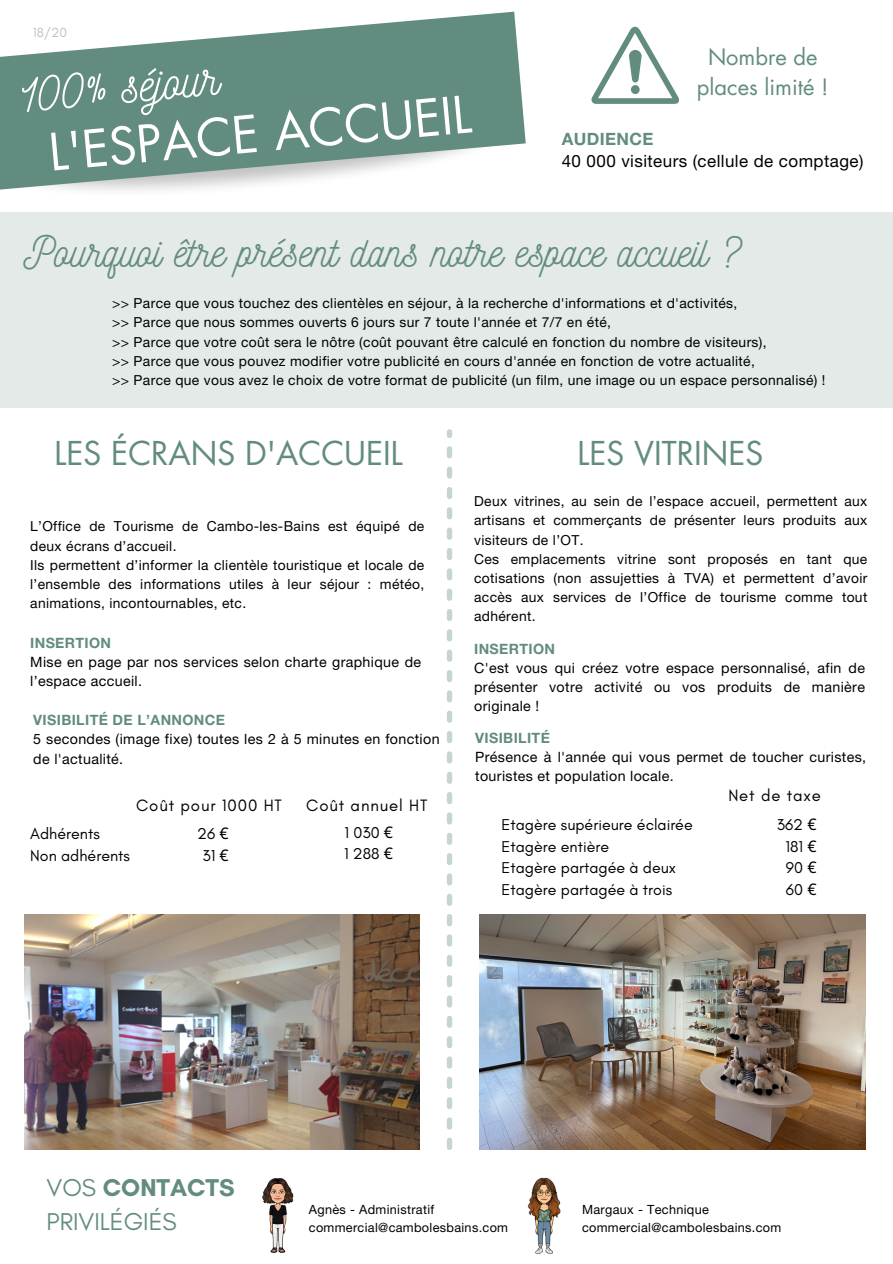
<style>
.page{position:relative;width:893px;height:1264px;background:#fff}
.page>*{position:absolute;margin:0;border:0;box-sizing:border-box;transform-origin:0 0}
.t1{font:49.95px "Futura Std";color:#fff}
.t2{font:48px "Nickainley";color:#fff}
.t3{font:42.15px "Nickainley";color:#638c80}
.t4{font:31.95px "Futura Std";color:#638c80}
.t5{font:24.75px/33.8px "Glacial Indifference";color:#638c80}
.t6{font:21.9px/30.3px "Futura Std";color:#638c80;text-align:center}
.t7{font:16.95px "Helvetica Neue LT Pro";letter-spacing:.025em;color:#000}
.t8{font:700 16.95px "Helvetica Neue LT Pro";letter-spacing:.025em;color:#638c80}
.t9{font:16.8px "Glacial Indifference";letter-spacing:.05em;color:#000}
.t10{font:16.65px "Glacial Indifference";letter-spacing:.05em;color:#000}
.t11{font:16.05px "Glacial Indifference";color:#000}
.t12{font:14.25px/19.2px "Helvetica Neue LT Pro";letter-spacing:.025em;color:#000}
.t13{font:700 14.25px "Helvetica Neue LT Pro";letter-spacing:.025em;color:#638c80}
.t14{font:13.8px/19.2px "Helvetica Neue LT Pro";letter-spacing:.025em;color:#000;text-align:justify}
.t15{font:13.5px "Glacial Indifference";color:#c0c0c0}
.t16{font:12.75px "Helvetica Neue LT Pro";letter-spacing:.025em;color:#000}
.s1{font-family:"Noto Sans"}
.s2{font-weight:700}
</style>
<div class="page">
<div style="left:0;top:213px;width:892px;height:195px;background:#e3eae8"></div>
<svg style="left:591px;top:27px;width:88px;height:77px"></svg>
<img style="left:527px;top:1177px;width:34px;height:76px">
<img style="left:262px;top:1178px;width:32px;height:75px">
<img style="left:24px;top:914px;width:395px;height:235px">
<svg style="left:0;top:11px;width:525px;height:179px;fill:#638c80"></svg>
<svg style="left:447px;top:429px;width:5px;height:721px"></svg>
<img style="left:479px;top:914px;width:386px;height:235px">
<p class="t15" style="left:33px;top:24px;width:36px">18/20</p>
<p class="t2" style="left:20px;top:64px;width:198px;rotate:-5deg">100% séjour</p>
<p class="t1" style="left:47px;top:129px;width:425px;rotate:-5deg">L'ESPACE ACCUEIL</p>
<p class="t6" style="left:697px;top:43px;width:133px">Nombre de places limité !</p>
<p class="t8" style="left:561px;top:132px;width:93px">AUDIENCE</p>
<p class="t7" style="left:561px;top:155px;width:303px">40 000 visiteurs (cellule de comptage)</p>
<p class="t3" style="left:23px;top:225px;width:718px">Pourquoi être présent dans notre espace accueil ?</p>
<p class="t14" style="left:112px;top:296px;width:626px">&gt;&gt; Parce que vous touchez des clientèles en séjour, à la recherche d'informations et d'activités,</p>
<p class="t14" style="left:112px;top:315px;width:500px">&gt;&gt; Parce que nous sommes ouverts 6 jours sur 7 toute l'année et 7/7 en été,</p>
<p class="t14" style="left:112px;top:334px;width:656px">&gt;&gt; Parce que votre coût sera le nôtre (coût pouvant être calculé en fonction du nombre de visiteurs),</p>
<p class="t14" style="left:112px;top:353px;width:644px">&gt;&gt; Parce que vous pouvez modifier votre publicité en cours d'année en fonction de votre actualité,</p>
<p class="t14" style="left:112px;top:372px;width:714px">&gt;&gt; Parce que vous avez le choix de votre format de publicité (un film, une image ou un espace personnalisé) !</p>
<p class="t4" style="left:55px;top:439px;width:350px">LES ÉCRANS D'ACCUEIL</p>
<p class="t4" style="left:577px;top:439px;width:187px">LES VITRINES</p>
<p class="t14" style="left:474px;top:493px;width:394px">Deux vitrines, au sein de l’espace accueil, permettent aux artisans et commerçants de présenter leurs produits aux visiteurs de l’OT.</p>
<p class="t14" style="left:474px;top:551px;width:394px">Ces emplacements vitrine sont proposés en tant que cotisations (non assujetties à TVA) et permettent d’avoir accès aux services de l’Office de tourisme comme tout adhérent.</p>
<p class="t13" style="left:474px;top:643px;width:82px">INSERTION</p>
<h6 class="t12" style="left:474px;top:660px;width:392px;text-align:justify">C'est vous qui créez votre espace personnalisé, afin de présenter votre activité ou vos produits de manière originale !</h6>
<p class="t13" style="left:475px;top:733px;width:76px">VISIBILITÉ</p>
<p class="t12" style="left:475px;top:749px;width:392px">Présence à l'année qui vous permet de toucher curistes, touristes et population locale.</p>
<p class="t11" style="left:501px;top:815px;width:193px">Etagère supérieure éclairée</p>
<p class="t11" style="left:501px;top:836px;width:109px">Etagère entière</p>
<p class="t11" style="left:501px;top:857px;width:176px">Etagère partagée à deux</p>
<p class="t11" style="left:501px;top:879px;width:172px">Etagère partagée à trois</p>
<p class="t14" style="left:30px;top:519px;width:395px">L’Office de Tourisme de Cambo-les-Bains est équipé de deux écrans d’accueil.</p>
<p class="t14" style="left:30px;top:557px;width:395px">Ils permettent d’informer la clientèle touristique et locale de l’ensemble des informations utiles à leur séjour : météo, animations, incontournables, etc.</p>
<p class="t13" style="left:30px;top:637px;width:82px">INSERTION</p>
<p class="t12" style="left:30px;top:654px;width:392px">Mise en page par nos services selon charte graphique de l’espace accueil.</p>
<p class="t13" style="left:33px;top:715px;width:193px">VISIBILITÉ DE L’ANNONCE</p>
<p class="t12" style="left:33px;top:731px;width:408px">5 secondes (image fixe) toutes les 2 à 5 minutes en fonction de l'actualité.</p>
<p class="t10" style="left:728px;top:785px;width:94px">Net de taxe</p>
<p class="t11" style="left:776px;top:815px;width:41px">362 <span class="s1">€</span></p>
<p class="t11" style="left:785px;top:836px;width:33px">181 <span class="s1">€</span></p>
<h5 class="t11" style="left:785px;top:857px;width:32px">90 <span class="s1">€</span></h5>
<p class="t11" style="left:785px;top:879px;width:32px">60 <span class="s1">€</span></p>
<p class="t9" style="left:306px;top:795px;width:123px">Coût annuel HT</p>
<p class="t11" style="left:344px;top:822px;width:50px">1 030 <span class="s1">€</span></p>
<p class="t11" style="left:344px;top:843px;width:51px">1 288 <span class="s1">€</span></p>
<p class="t9" style="left:136px;top:795px;width:147px">Coût pour 1000 HT</p>
<h4 class="t11" style="left:197px;top:823px;width:33px">26 <span class="s1">€</span></h4>
<h4 class="t11" style="left:202px;top:845px;width:28px">31 <span class="s1">€</span></h4>
<p class="t11" style="left:30px;top:824px;width:71px">Adhérents</p>
<p class="t11" style="left:30px;top:845px;width:101px">Non adhérents</p>
<h2 class="t5" style="left:47px;top:1170px;width:190px">VOS <span class="s2">CONTACTS<br></span>PRIVILÉGIÉS</h2>
<h1 class="t16" style="left:309px;top:1204px;width:127px">Agnès - Administratif</h1>
<p class="t16" style="left:309px;top:1222px;width:201px">commercial@cambolesbains.com</p>
<h6 class="t16" style="left:582px;top:1204px;width:128px">Margaux - Technique</h6>
<h3 class="t16" style="left:582px;top:1222px;width:201px">commercial@cambolesbains.com</h3>
</div>
